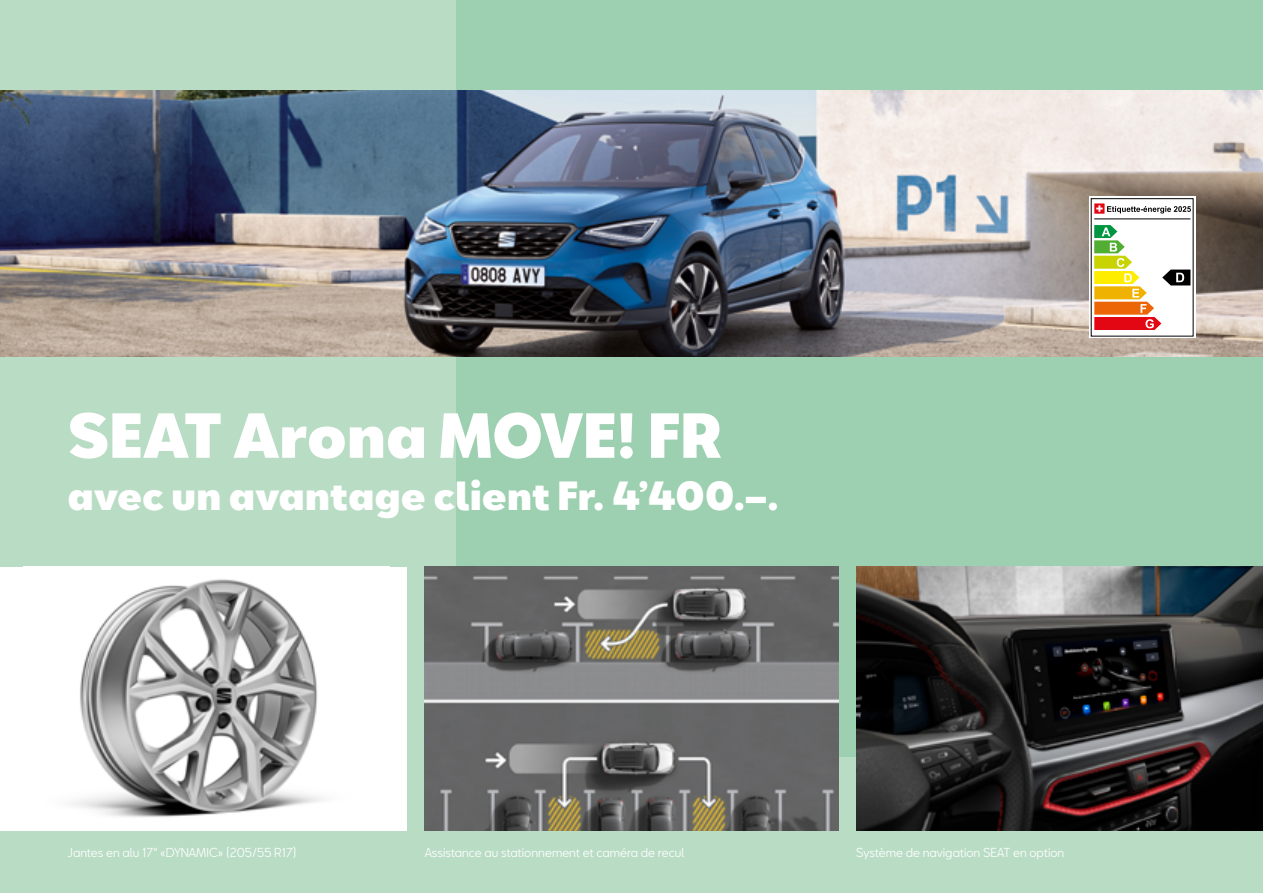
<style>
.page{position:relative;width:1263px;height:893px;background:#b9dcc4}
.page>*{position:absolute;margin:0;border:0;box-sizing:border-box;transform-origin:0 0}
.t1{font:900 58.5px "SEATBCN";color:#fff}
.t2{font:900 37.5px "SEATBCN";letter-spacing:.005em;color:#fff}
.t3{font:12px "SEATBCN";color:#fff}
</style>
<div class="page">
<div style="left:456px;top:0;width:807px;height:756px;background:#9dd0b0"></div>
<div style="left:0;top:567px;width:407px;height:263px;background:#fff"></div>
<img style="left:72px;top:579px;width:251px;height:238px">
<img style="left:425px;top:567px;width:413px;height:263px">
<img style="left:856px;top:567px;width:407px;height:263px">
<img style="left:0;top:91px;width:1263px;height:266px">
<svg style="left:1089px;top:196px;width:106px;height:142px"></svg>
<div style="left:1091px;top:199px;width:102px;height:137px;background:#fff"></div>
<hr style="left:1094px;top:219px;width:96px;height:1px;background:#000">
<svg style="left:1094px;top:203px;width:97px;height:11px"></svg>
<svg style="left:1094px;top:225px;width:96px;height:105px"></svg>
<h1 class="t1" style="left:68px;top:403px;width:656px">SEAT Arona MOVE! FR</h1>
<h2 class="t2" style="left:68px;top:475px;width:713px">avec un avantage client Fr. 4’400.–.</h2>
<p class="t3" style="left:68px;top:844px;width:231px">Jantes en alu 17" «DYNAMIC» (205/55 R17)</p>
<p class="t3" style="left:425px;top:844px;width:261px">Assistance au stationnement et caméra de recul</p>
<p class="t3" style="left:856px;top:844px;width:210px">Système de navigation SEAT en option</p>
</div>
